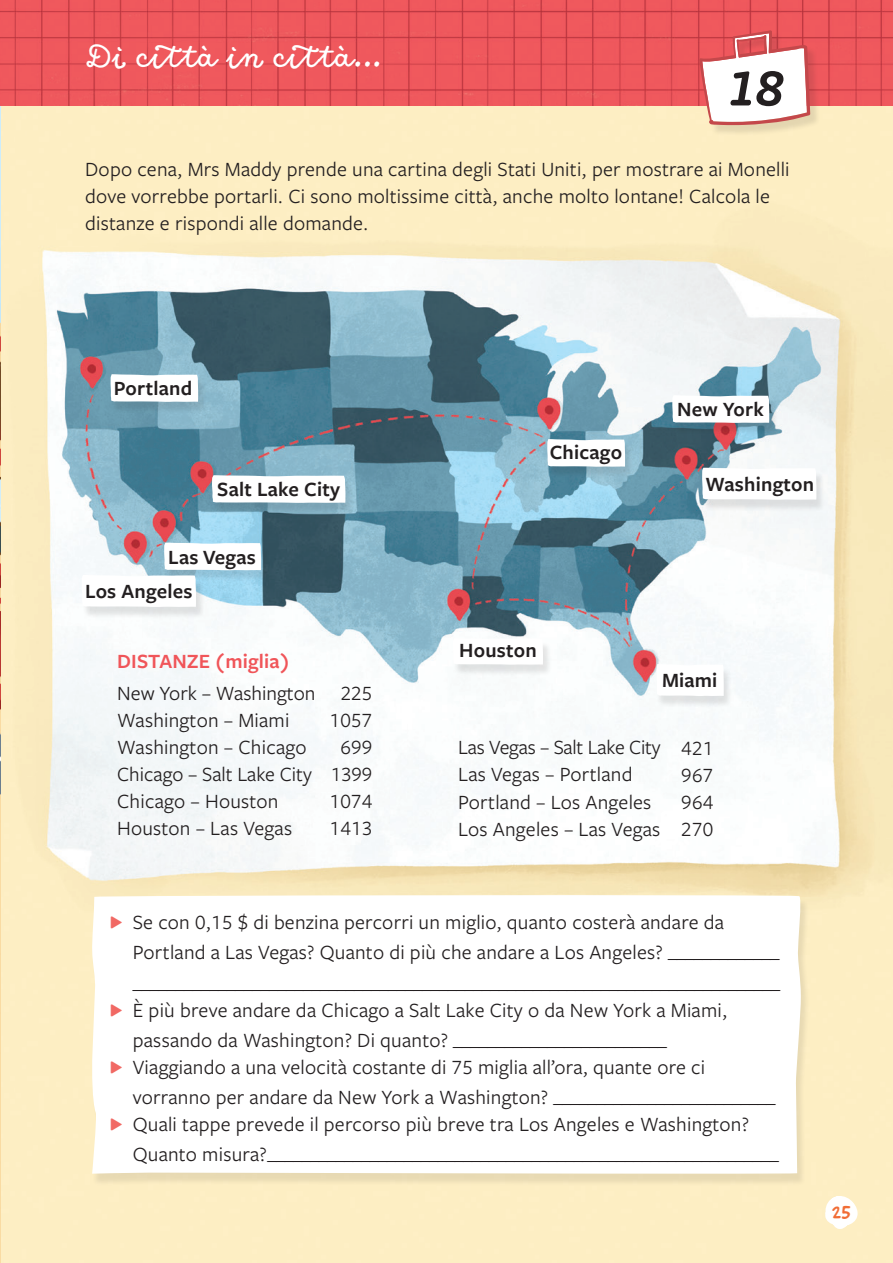
<style>
.page{position:relative;width:893px;height:1263px;background:#fff}
.page>*{position:absolute;margin:0;border:0;box-sizing:border-box;transform-origin:0 0}
.t1{font:54px "Freight Round Pro Semi Ital";color:#231f20}
.t2{font:36px "Goodlife Script";color:#fff}
.t3{font:21px/27px "Freight Sans Pro";letter-spacing:.01em;color:#231f20}
.t4{font:600 21px "Freight Sans Pro";letter-spacing:.01em;color:#231f20}
.t5{font:600 21px "Freight Sans Pro";letter-spacing:.01em;color:#f05559}
.t6{font:19.5px "Good Dog New";color:#f16d36}
</style>
<div class="page">
<img style="left:0;top:105px;width:893px;height:1158px">
<img style="left:0;top:0;width:893px;height:105px">
<svg style="left:822px;top:1191px;width:41px;height:40px"></svg>
<div style="left:701px;top:32px;width:120px;height:104px;background:#231f20;opacity:.12"></div>
<svg style="left:699px;top:30px;width:111px;height:95px"></svg>
<div style="left:92px;top:898px;width:718px;height:288px;background:#231f20;opacity:.1"></div>
<svg style="left:92px;top:894px;width:710px;height:280px"></svg>
<div style="left:212px;top:478px;width:142px;height:37px;background:#91bccd"></div>
<div style="left:672px;top:398px;width:106px;height:37px;background:#231f20;opacity:.12"></div>
<svg style="left:670px;top:308px;width:101px;height:117px"></svg>
<div style="left:547px;top:442px;width:87px;height:37px;background:#231f20;opacity:.12"></div>
<svg style="left:451px;top:437px;width:176px;height:263px"></svg>
<div style="left:656px;top:667px;width:77px;height:41px;background:#231f20;opacity:.12"></div>
<div style="left:702px;top:470px;width:123px;height:42px;background:#231f20;opacity:.12"></div>
<svg style="left:655px;top:466px;width:163px;height:232px"></svg>
<svg style="left:80px;top:373px;width:267px;height:417px"></svg>
<svg style="left:111px;top:917px;width:11px;height:12px"></svg>
<svg style="left:111px;top:1004px;width:11px;height:12px"></svg>
<svg style="left:111px;top:1061px;width:11px;height:12px"></svg>
<svg style="left:111px;top:1118px;width:11px;height:12px"></svg>
<h2 class="t2" style="left:85px;top:38px;width:298px">Di città in città...</h2>
<h1 class="t1" style="left:728px;top:55px;width:57px">18</h1>
<p class="t3" style="left:85px;top:155px;width:706px">Dopo cena, Mrs Maddy prende una cartina degli Stati Uniti, per mostrare ai Monelli dove vorrebbe portarli. Ci sono moltissime città, anche molto lontane! Calcola le distanze e rispondi alle domande.</p>
<p class="t4" style="left:114px;top:374px;width:80px">Portland</p>
<p class="t4" style="left:217px;top:475px;width:125px">Salt Lake City</p>
<p class="t4" style="left:168px;top:543px;width:89px">Las Vegas</p>
<p class="t4" style="left:85px;top:577px;width:109px">Los Angeles</p>
<p class="t5" style="left:117px;top:647px;width:175px">DISTANZE (miglia)</p>
<p class="t3" style="left:117px;top:679px;width:200px">New York – Washington<br>Washington – Miami<br>Washington – Chicago<br>Chicago – Salt Lake City<br>Chicago – Houston<br>Houston – Las Vegas</p>
<p class="t3" style="left:330px;top:679px;width:44px;text-align:center">225<br>1057<br>699<br>1399<br>1074<br>1413</p>
<p class="t4" style="left:550px;top:438px;width:74px">Chicago</p>
<p class="t4" style="left:677px;top:395px;width:88px">New York</p>
<p class="t4" style="left:706px;top:470px;width:110px">Washington</p>
<p class="t4" style="left:459px;top:636px;width:79px">Houston</p>
<p class="t4" style="left:662px;top:666px;width:57px">Miami</p>
<p class="t3" style="left:458px;top:733px;width:204px">Las Vegas – Salt Lake City<br>Las Vegas – Portland<br>Portland – Los Angeles<br>Los Angeles – Las Vegas</p>
<p class="t3" style="left:681px;top:733px;width:33px;text-align:justify">421<br>967<br>964<br>270</p>
<p class="t3" style="left:133px;top:907px;width:649px;line-height:30px">Se con 0,15 $ di benzina percorri un miglio, quanto costerà andare da<br>Portland a Las Vegas? Quanto di più che andare a Los Angeles? _____________ ____________________________________________________________________________</p>
<p class="t3" style="left:133px;top:994px;width:596px;line-height:30px">È più breve andare da Chicago a Salt Lake City o da New York a Miami, passando da Washington? Di quanto? _________________________</p>
<p class="t3" style="left:133px;top:1051px;width:644px;line-height:30px">Viaggiando a una velocità costante di 75 miglia all’ora, quante ore ci vorranno per andare da New York a Washington? __________________________</p>
<p class="t3" style="left:133px;top:1108px;width:647px;line-height:30px">Quali tappe prevede il percorso più breve tra Los Angeles e Washington?<br>Quanto misura?____________________________________________________________</p>
<p class="t6" style="left:832px;top:1199px;width:20px">25</p>
</div>
